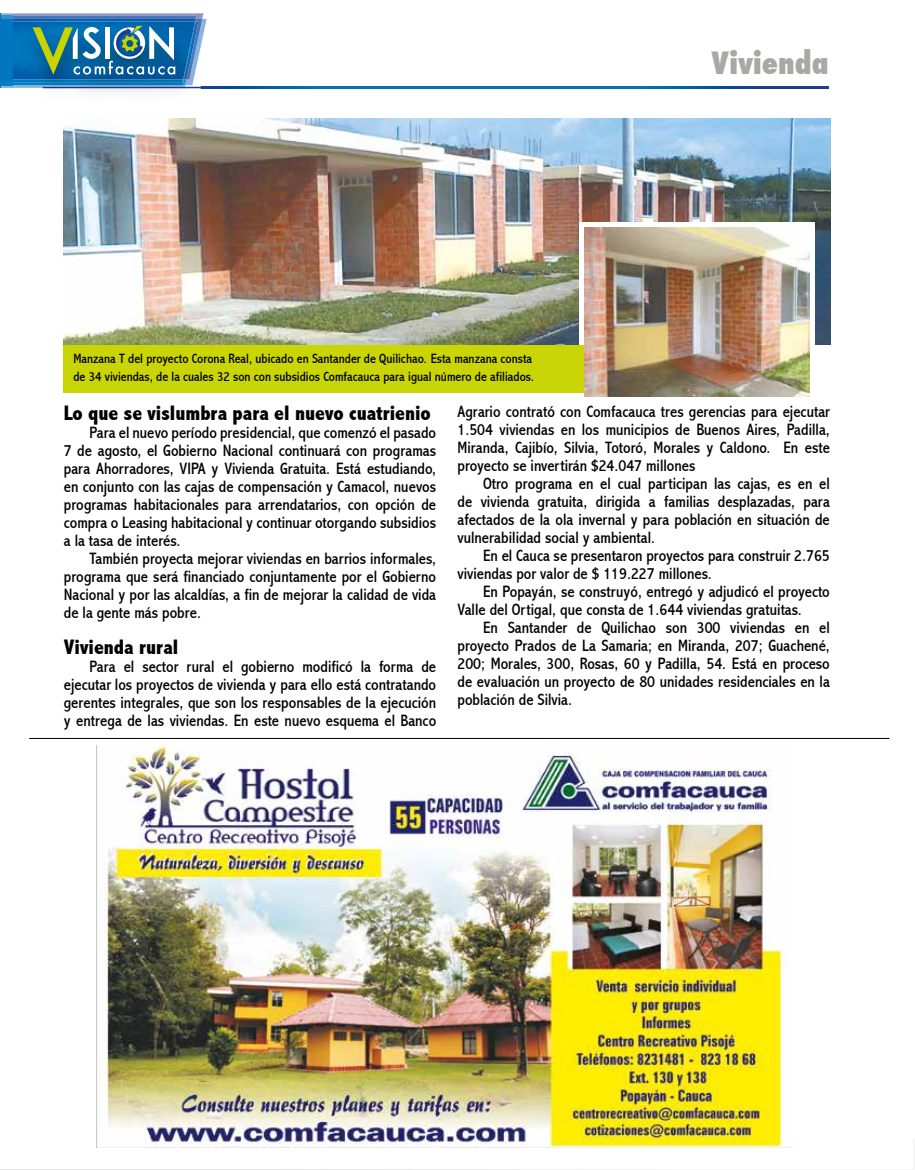
<style>
.page{position:relative;width:915px;height:1170px;background:#fff}
.page>*{position:absolute;margin:0;border:0;box-sizing:border-box;transform-origin:0 0}
.t1{font:800 condensed 30px "Futura";color:#a8a8a7}
.t2{font:800 condensed 21px "Abadi";color:#000}
.t3{font:condensed 16.5px/18px "Abadi";color:#000;text-align:justify}
.t4{font:condensed 13.5px/18px "Abadi";color:#000}
</style>
<div class="page">
<svg style="left:206px;top:87px;width:622px;height:1px"></svg>
<svg style="left:0;top:13px;width:206px;height:75px;background:#3e86b1"></svg>
<hr style="left:0;top:13px;width:1px;height:74px;background:#0074bd">
<img style="left:63px;top:118px;width:766px;height:226px">
<svg style="left:579px;top:222px;width:235px;height:175px"></svg>
<div style="left:63px;top:344px;width:521px;height:48px;background:#cad506"></div>
<img style="left:584px;top:228px;width:225px;height:168px">
<img style="left:97px;top:746px;width:692px;height:401px">
<hr style="left:29px;top:738px;width:860px;height:1px;background:#000">
<p class="t4" style="left:73px;top:350px;width:462px">Manzana T del proyecto Corona Real, ubicado en Santander de Quilichao. Esta manzana consta de 34 viviendas, de la cuales 32 son con subsidios Comfacauca para igual número de afiliados.</p>
<h1 class="t1" style="left:711px;top:42px;width:118px">Vivienda</h1>
<p class="t2" style="left:64px;top:401px;width:368px">Lo que se vislumbra para el nuevo cuatrienio</p>
<p class="t3" style="left:64px;top:424px;width:374px;text-indent:26px">Para el nuevo período presidencial, que comenzó el pasado 7 de agosto, el Gobierno Nacional continuará con programas para Ahorradores, VIPA y Vivienda Gratuita. Está estudiando, en conjunto con las cajas de compensación y Camacol, nuevos programas habitacionales para arrendatarios, con opción de compra o Leasing habitacional y continuar otorgando subsidios a la tasa de interés.</p>
<p class="t3" style="left:64px;top:550px;width:374px;text-indent:26px">También proyecta mejorar viviendas en barrios informales, programa que será financiado conjuntamente por el Gobierno Nacional y por las alcaldías, a fin de mejorar la calidad de vida de la gente más pobre.</p>
<p class="t2" style="left:64px;top:635px;width:116px">Vivienda rural</p>
<p class="t3" style="left:64px;top:658px;width:374px;text-indent:26px">Para el sector rural el gobierno modificó la forma de ejecutar los proyectos de vivienda y para ello está contratando gerentes integrales, que son los responsables de la ejecución y entrega de las viviendas. En este nuevo esquema el Banco</p>
<p class="t3" style="left:457px;top:403px;width:374px">Agrario contrató con Comfacauca tres gerencias para ejecutar 1.504 viviendas en los municipios de Buenos Aires, Padilla, Miranda, Cajibío, Silvia, Totoró, Morales y Caldono. En este proyecto se invertirán $24.047 millones</p>
<p class="t3" style="left:457px;top:475px;width:374px;text-indent:26px">Otro programa en el cual participan las cajas, es en el de vivienda gratuita, dirigida a familias desplazadas, para afectados de la ola invernal y para población en situación de vulnerabilidad social y ambiental.</p>
<p class="t3" style="left:457px;top:547px;width:374px;text-indent:26px">En el Cauca se presentaron proyectos para construir 2.765 viviendas por valor de $ 119.227 millones.</p>
<p class="t3" style="left:457px;top:583px;width:374px;text-indent:26px">En Popayán, se construyó, entregó y adjudicó el proyecto<br>Valle del Ortigal, que consta de 1.644 viviendas gratuitas.</p>
<p class="t3" style="left:457px;top:619px;width:374px;text-indent:26px">En Santander de Quilichao son 300 viviendas en el proyecto Prados de La Samaria; en Miranda, 207; Guachené, 200; Morales, 300, Rosas, 60 y Padilla, 54. Está en proceso de evaluación un proyecto de 80 unidades residenciales en la población de Silvia.</p>
</div>
